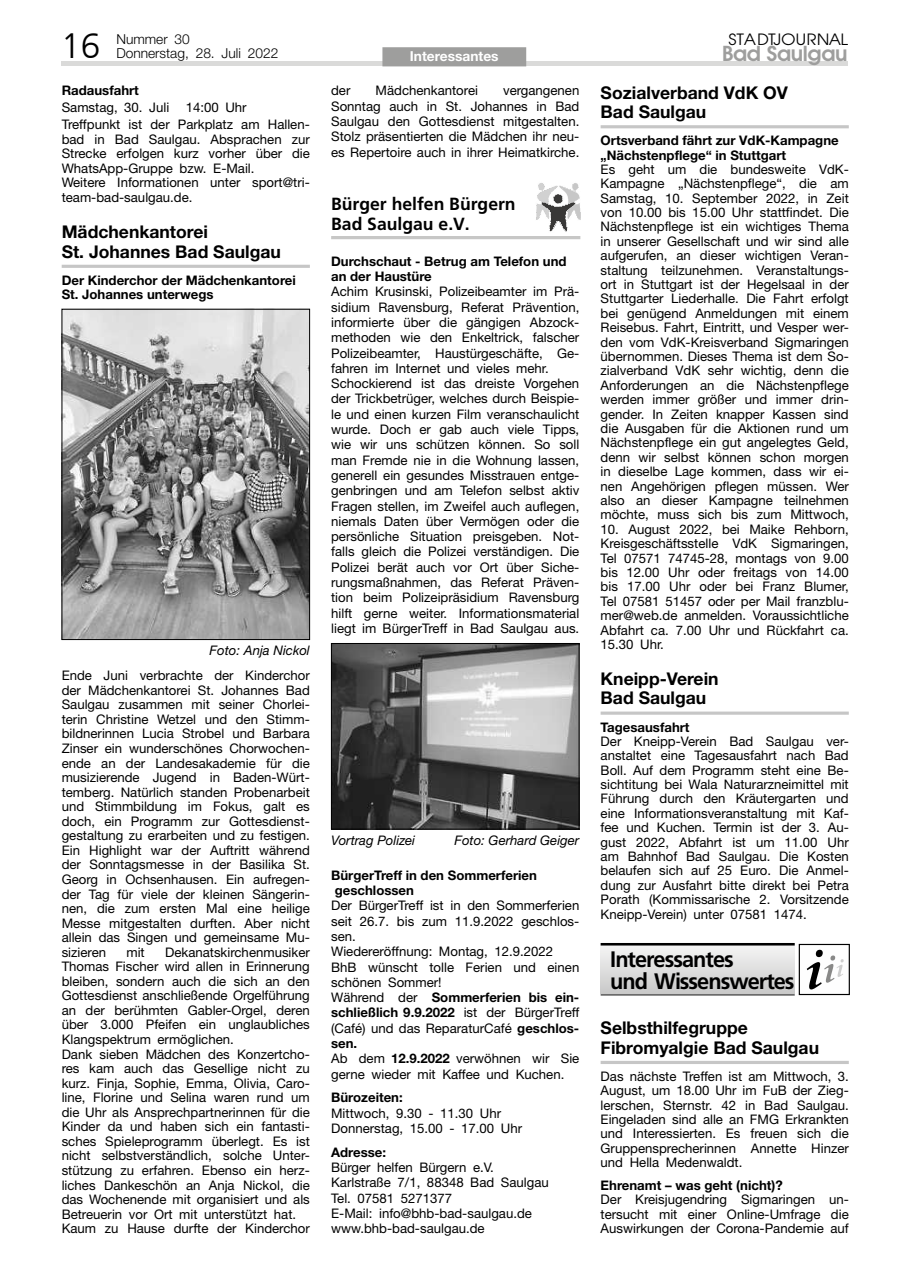
<style>
.page{position:relative;width:902px;height:1280px;background:#fff}
.page>*{position:absolute;margin:0;border:0;box-sizing:border-box;transform-origin:0 0}
.t1{font:300 35.1px "Frutiger";color:#000}
.t2{font:700 22.35px/21.8px "Frutiger";letter-spacing:-.045em;color:#000}
.t3{font:600 21.45px "Avant Garde Two BQ";letter-spacing:-.02em;color:#9e9e9d}
.t4{font:700 17.55px/19.2px "Helvetica Neue";color:#000}
.t5{font:700 17.55px/19.2px "Frutiger";color:#000}
.t6{font:16.35px "Avant Garde Two BQ";color:#000;scale:1.08 1}
.t7{font:300 13.65px/13.5px "Helvetica Neue";color:#000}
.t8{font:700 13.65px "Helvetica Neue";color:#fff}
.t9{font:13.2px/14.4px "Helvetica Neue";color:#000}
.t10{font:700 13.2px/15.3px "Helvetica Neue";color:#000}
.t11{font:italic 13.2px "Helvetica Neue";color:#000}
.s1{font-weight:700}
</style>
<div class="page">
<hr style="left:61px;top:62px;width:786px;height:4px;background:#dadad9">
<div style="left:382px;top:47px;width:144px;height:19px;background:#9e9e9d"></div>
<hr style="left:62px;top:265px;width:248px;height:3px;background:#c6c6c6">
<img style="left:64px;top:311px;width:244px;height:327px">
<div style="left:62px;top:309px;width:248px;height:331px;border:1px solid #000"></div>
<hr style="left:600px;top:125px;width:248px;height:3px;background:#c6c6c6">
<svg style="left:600px;top:711px;width:248px;height:4px"></svg>
<hr style="left:600px;top:1061px;width:248px;height:3px;background:#c6c6c6">
<div style="left:600px;top:945px;width:194px;height:49px;background:linear-gradient(to bottom,#f5f5f5,#c9c9c8)"></div>
<div style="left:798px;top:944px;width:51px;height:51px;border:1px solid #000"></div>
<svg style="left:806px;top:950px;width:37px;height:39px"></svg>
<hr style="left:600px;top:943px;width:194px;height:2px;background:#000">
<hr style="left:600px;top:994px;width:194px;height:1px;background:#000">
<hr style="left:331px;top:236px;width:249px;height:3px;background:#c7c7c6">
<svg style="left:536px;top:183px;width:45px;height:49px"></svg>
<img style="left:333px;top:645px;width:244px;height:182px">
<div style="left:331px;top:643px;width:248px;height:186px;border:1px solid #000"></div>
<h1 class="t1" style="left:61px;top:26px;width:41px">16</h1>
<p class="t7" style="left:116px;top:33px;width:163px">Nummer 30<br>Donnerstag, 28. Juli 2022</p>
<p class="t6" style="left:728px;top:31px;width:112px">STADTJOURNAL</p>
<p class="t8" style="left:410px;top:48px;width:90px">Interessantes</p>
<h3 class="t3" style="left:722px;top:41px;width:127px">Bad Saulgau</h3>
<p class="t10" style="left:62px;top:83px;width:79px">Radausfahrt</p>
<p class="t9" style="left:62px;top:99px;width:250px;line-height:16.6px">Samstag, 30. Juli 14:00 Uhr<br>Treffpunkt ist der Parkplatz am Hallen-</p>
<p class="t9" style="left:62px;top:131px;width:250px">bad in Bad Saulgau. Absprachen zur Strecke erfolgen kurz vorher über die WhatsApp-Gruppe bzw. E-Mail.<br>Weitere Informationen unter sport@tri&shy;team-bad-saulgau.de.</p>
<h3 class="t4" style="left:62px;top:222px;width:221px">Mädchenkantorei<br>St. Johannes Bad Saulgau</h3>
<p class="t10" style="left:62px;top:273px;width:236px;line-height:14.5px">Der Kinderchor der Mädchenkantorei<br>St. Johannes unterwegs</p>
<p class="t11" style="left:210px;top:642px;width:102px">Foto: Anja Nickol</p>
<p class="t9" style="left:62px;top:668px;width:250px;text-align:justify">Ende Juni verbrachte der Kinderchor der Mädchenkantorei St. Johannes Bad Saulgau zusammen mit seiner Chorlei&shy;terin Christine Wetzel und den Stimm&shy;bildnerinnen Lucia Strobel und Barbara Zinser ein wunderschönes Chorwochen&shy;ende an der Landesakademie für die musizierende Jugend in Baden-Würt&shy;temberg. Natürlich standen Probenarbeit und Stimmbildung im Fokus, galt es doch, ein Programm zur Gottesdienst&shy;gestaltung zu erarbeiten und zu festigen.<br>Ein Highlight war der Auftritt während der Sonntagsmesse in der Basilika St.<br>Georg in Ochsenhausen. Ein aufregen&shy;der Tag für viele der kleinen Sängerin&shy;nen, die zum ersten Mal eine heilige Messe mitgestalten durften. Aber nicht allein das Singen und gemeinsame Mu&shy;sizieren</p>
<p class="t9" style="left:62px;top:944px;width:250px;text-indent:103px">Dekanatskirchenmusiker Thomas Fischer wird allen in Erinnerung bleiben, sondern auch die sich an den Gottesdienst anschließende Orgelführung an der berühmten Gabler-Orgel, deren über 3.000 Pfeifen ein unglaubliches Klangspektrum ermöglichen.<br>Dank sieben Mädchen des Konzertcho&shy;res kam auch das Gesellige nicht zu kurz. Finja, Sophie, Emma, Olivia, Caro&shy;line, Florine und Selina waren rund um die Uhr als Ansprechpartnerinnen für die Kinder da und haben sich ein fantasti&shy;sches Spieleprogramm überlegt. Es ist nicht selbstverständlich, solche Unter&shy;stützung zu erfahren. Ebenso ein herz&shy;liches Dankeschön an Anja Nickol, die das Wochenende mit organisiert und als Betreuerin vor Ort mit unterstützt hat.<br>Kaum zu Hause durfte der Kinderchor</p>
<p class="t9" style="left:126px;top:945px;width:20px">mit</p>
<p class="t9" style="left:331px;top:83px;width:21px">der</p>
<p class="t9" style="left:375px;top:83px;width:104px">Mädchenkantorei</p>
<p class="t9" style="left:331px;top:83px;width:250px;line-height:15.3px;text-align:justify;text-indent:172px">vergangenen Sonntag auch in St. Johannes in Bad Saulgau den Gottesdienst mitgestalten.<br>Stolz präsentierten die Mädchen ihr neu&shy;es Repertoire auch in ihrer Heimatkirche.</p>
<h3 class="t5" style="left:331px;top:195px;width:186px">Bürger helfen Bürgern<br>Bad Saulgau e.V.</h3>
<p class="t10" style="left:331px;top:253px;width:237px">Durchschaut - Betrug am Telefon und an der Haustüre</p>
<p class="t9" style="left:331px;top:284px;width:250px;line-height:15.3px">Achim Krusinski, Polizeibeamter im Prä&shy;sidium Ravensburg, Referat Prävention, informierte über die gängigen Abzock&shy;methoden wie den Enkeltrick, falscher Polizeibeamter, Haustürgeschäfte, Ge&shy;fahren im Internet und vieles mehr.<br>Schockierend ist das dreiste Vorgehen der Trickbetrüger, welches durch Beispie&shy;le und einen kurzen Film veranschaulicht wurde. Doch er gab auch viele Tipps, wie wir uns schützen können. So soll man Fremde nie in die Wohnung lassen, generell ein gesundes Misstrauen entge&shy;genbringen und am Telefon selbst aktiv Fragen stellen, im Zweifel auch auflegen, niemals Daten über Vermögen oder die persönliche Situation preisgeben. Not&shy;falls gleich die Polizei verständigen. Die Polizei berät auch vor Ort über Siche&shy;rungsmaßnahmen, das Referat Präven&shy;tion beim Polizeipräsidium Ravensburg hilft gerne weiter. Informationsmaterial liegt im BürgerTreff in Bad Saulgau aus.</p>
<p class="t11" style="left:331px;top:833px;width:86px">Vortrag Polizei</p>
<p class="t11" style="left:454px;top:833px;width:126px">Foto: Gerhard Geiger</p>
<p class="t10" style="left:331px;top:867px;width:207px">BürgerTreff in den Sommerferien geschlossen</p>
<p class="t9" style="left:331px;top:898px;width:250px;line-height:15.3px">Der BürgerTreff ist in den Sommerferien seit 26.7. bis zum 11.9.2022 geschlos&shy;sen.<br>Wiedereröffnung: Montag, 12.9.2022<br>BhB wünscht tolle Ferien und einen schönen Sommer!<br>Während der <span class="s1">Sommerferien bis ein&shy;schließlich 9.9.2022</span> ist der BürgerTreff (Café) und das ReparaturCafé <span class="s1">geschlos&shy;sen.<br></span>Ab dem <span class="s1">12.9.2022</span> verwöhnen wir Sie gerne wieder mit Kaffee und Kuchen.</p>
<p class="t10" style="left:331px;top:1090px;width:73px">Bürozeiten:</p>
<p class="t9" style="left:331px;top:1105px;width:192px;line-height:15.3px">Mittwoch, 9.30 - 11.30 Uhr<br>Donnerstag, 15.00 - 17.00 Uhr</p>
<p class="t10" style="left:331px;top:1144px;width:56px">Adresse:</p>
<p class="t9" style="left:331px;top:1159px;width:219px;line-height:15.3px">Bürger helfen Bürgern e.V.<br>Karlstraße 7/1, 88348 Bad Saulgau<br>Tel. 07581 5271377<br>E-Mail: info@bhb-bad-saulgau.de www.bhb-bad-saulgau.de</p>
<h3 class="t4" style="left:600px;top:83px;width:189px">Sozialverband VdK OV<br>Bad Saulgau</h3>
<p class="t10" style="left:600px;top:133px;width:239px;line-height:14.4px">Ortsverband fährt zur VdK-Kampagne „Nächstenpflege“ in Stuttgart</p>
<p class="t9" style="left:600px;top:162px;width:250px;text-align:justify">Es geht um die bundesweite VdK-Kampagne „Nächstenpflege“, die am Samstag, 10. September 2022, in Zeit von 10.00 bis 15.00 Uhr stattfindet. Die Nächstenpflege ist ein wichtiges Thema in unserer Gesellschaft und wir sind alle aufgerufen, an dieser wichtigen Veran&shy;staltung teilzunehmen. Veranstaltungs&shy;ort in Stuttgart ist der Hegelsaal in der Stuttgarter Liederhalle. Die Fahrt erfolgt bei genügend Anmeldungen mit einem Reisebus. Fahrt, Eintritt, und Vesper wer&shy;den vom VdK-Kreisverband Sigmaringen übernommen. Dieses Thema ist dem So&shy;zialverband VdK sehr wichtig, denn die Anforderungen an die Nächstenpflege werden immer größer und immer drin&shy;gender. In Zeiten knapper Kassen sind die Ausgaben für die Aktionen rund um Nächstenpflege ein gut angelegtes Geld, denn wir selbst können schon morgen in dieselbe Lage kommen, dass wir ei&shy;nen Angehörigen pflegen müssen. Wer also an dieser Kampagne teilnehmen möchte, muss sich bis zum Mittwoch,</p>
<p class="t9" style="left:600px;top:522px;width:250px;text-align:justify">10. August 2022, bei Maike Rehborn, Kreisgeschäftsstelle VdK Sigmaringen, Tel 07571 74745-28, montags von 9.00 bis 12.00 Uhr oder freitags von 14.00 bis 17.00 Uhr oder bei Franz Blumer, Tel 07581 51457 oder per Mail franzblu&shy;mer@web.de anmelden. Voraussichtliche Abfahrt ca. 7.00 Uhr und Rückfahrt ca.<br>15.30 Uhr.</p>
<h3 class="t4" style="left:600px;top:669px;width:119px">Kneipp-Verein<br>Bad Saulgau</h3>
<p class="t10" style="left:600px;top:719px;width:90px">Tagesausfahrt</p>
<p class="t9" style="left:600px;top:734px;width:250px;text-align:justify">Der Kneipp-Verein Bad Saulgau ver&shy;anstaltet eine Tagesausfahrt nach Bad Boll. Auf dem Programm steht eine Be&shy;sichtitung bei Wala Naturarzneimittel mit Führung durch den Kräutergarten und eine Informationsveranstaltung mit Kaf&shy;fee und Kuchen. Termin ist der 3. Au&shy;gust 2022, Abfahrt ist um 11.00 Uhr am Bahnhof Bad Saulgau. Die Kosten belaufen sich auf 25 Euro. Die Anmel&shy;dung zur Ausfahrt bitte direkt bei Petra Porath (Kommissarische 2. Vorsitzende Kneipp-Verein) unter 07581 1474.</p>
<h2 class="t2" style="left:610px;top:948px;width:186px">Interessantes<br>und Wissenswertes</h2>
<h3 class="t4" style="left:600px;top:1018px;width:220px">Selbsthilfegruppe<br>Fibromyalgie Bad Saulgau</h3>
<p class="t9" style="left:600px;top:1069px;width:250px;text-align:justify">Das nächste Treffen ist am Mittwoch, 3.<br>August, um 18.00 Uhr im FuB der Zieg&shy;lerschen, Sternstr. 42 in Bad Saulgau.<br>Eingeladen sind alle an FMG Erkrankten und Interessierten. Es freuen sich die Gruppensprecherinnen Annette Hinzer und Hella Medenwaldt.</p>
<p class="t10" style="left:600px;top:1177px;width:184px">Ehrenamt – was geht (nicht)?</p>
<p class="t9" style="left:600px;top:1192px;width:250px;text-align:justify">Der Kreisjugendring Sigmaringen un&shy;tersucht mit einer Online-Umfrage die Auswirkungen der Corona-Pandemie auf</p>
</div>
